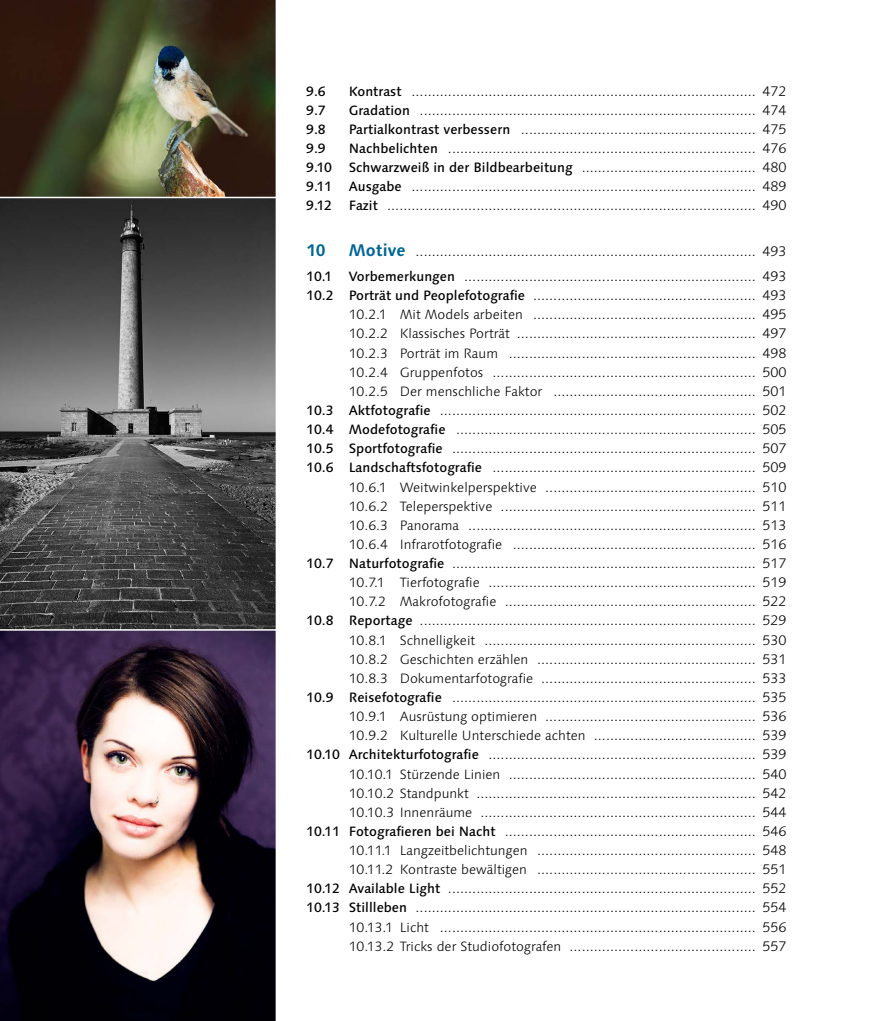
<style>
.page{position:relative;width:893px;height:1021px;background:#fff}
.page>*{position:absolute;margin:0;border:0;box-sizing:border-box;transform-origin:0 0}
.t1{font:700 16.8px "Linotype Syntax";color:#006694}
.t2{font:300 13.8px/19.2px "Linotype Syntax";color:#000;text-align:right}
.t3{font:500 13.5px "Linotype Syntax";color:#000}
.s1{font-weight:500;font-size:13.5px}
.s2{font-weight:700;font-size:16.8px;color:#006694}
.s3{font-size:13.5px}
</style>
<div class="page">
<svg style="left:0;top:630px;width:276px;height:390px;background:#4f424d"></svg>
<svg style="left:0;top:198px;width:276px;height:432px;background:#555"></svg>
<img style="left:0;top:0;width:276px;height:197px">
<p class="t3" style="left:306px;top:85px;width:21px">9.6</p>
<p class="t2" style="left:349px;top:82px;width:439px"><span class="s1">Kontrast</span> ..................................................................................... 472</p>
<p class="t3" style="left:306px;top:104px;width:21px">9.7</p>
<p class="t2" style="left:349px;top:101px;width:439px"><span class="s1">Gradation</span> ................................................................................... 474</p>
<p class="t3" style="left:306px;top:124px;width:21px">9.8</p>
<p class="t2" style="left:349px;top:120px;width:439px"><span class="s1">Partialkontrast verbessern</span> .......................................................... 475</p>
<p class="t3" style="left:306px;top:143px;width:21px">9.9</p>
<p class="t2" style="left:306px;top:140px;width:482px;text-align:justify;text-indent:43px"><span class="s1">Nachbelichten</span> ............................................................................ 476<br><span class="s1">9.10 Schwarzweiß in der Bildbearbeitung</span> ........................................... 480<br><span class="s1">9.11 Ausgabe</span> ..................................................................................... 489<br><span class="s1">9.12 Fazit</span> ........................................................................................... 490</p>
<p class="t1" style="left:306px;top:242px;width:21px">10</p>
<p class="t2" style="left:306px;top:239px;width:482px;line-height:25.5px"><span class="s2">Motive</span> .................................................................................... 493<br><span class="s1">10.1 Vorbemerkungen</span> ........................................................................ 493</p>
<p class="t2" style="left:306px;top:287px;width:482px"><span class="s1">10.2 Porträt und Peoplefotografie</span> ....................................................... 493<br><span class="s3">10.2.1 Mit Models arbeiten</span> ....................................................... 495<br><span class="s3">10.2.2 Klassisches Porträt</span> ........................................................... 497<br><span class="s3">10.2.3 Porträt im Raum</span> ............................................................. 498<br><span class="s3">10.2.4 Gruppenfotos</span> ................................................................. 500<br><span class="s3">10.2.5 Der menschliche Faktor</span> .................................................. 501<br><span class="s1">10.3 Aktfotografie</span> .............................................................................. 502<br><span class="s1">10.4 Modefotografie</span> .......................................................................... 505<br><span class="s1">10.5 Sportfotografie</span> ........................................................................... 507<br><span class="s1">10.6 Landschaftsfotografie</span> ................................................................. 509<br><span class="s3">10.6.1 Weitwinkelperspektive</span> .................................................... 510<br><span class="s3">10.6.2 Teleperspektive</span> ............................................................... 511<br><span class="s3">10.6.3 Panorama</span> ....................................................................... 513<br><span class="s3">10.6.4 Infrarotfotografie</span> ............................................................ 516<br><span class="s1">10.7 Naturfotografie</span> ........................................................................... 517<br><span class="s3">10.7.1 Tierfotografie</span> .................................................................. 519<br><span class="s3">10.7.2 Makrofotografie</span> .............................................................. 522<br><span class="s1">10.8 Reportage</span> ................................................................................... 529<br><span class="s3">10.8.1 Schnelligkeit</span> ................................................................... 530<br><span class="s3">10.8.2 Geschichten erzählen</span> ...................................................... 531<br><span class="s3">10.8.3 Dokumentarfotografie</span> ..................................................... 533<br><span class="s1">10.9 Reisefotografie</span> ........................................................................... 535<br><span class="s3">10.9.1 Ausrüstung optimieren</span> .................................................... 536<br><span class="s3">10.9.2 Kulturelle Unterschiede achten</span> ........................................ 539<br><span class="s1">10.10 Architekturfotografie</span> .................................................................. 539<br><span class="s3">10.10.1 Stürzende Linien</span> ............................................................. 540<br><span class="s3">10.10.2 Standpunkt</span> ..................................................................... 542<br><span class="s3">10.10.3 Innenräume</span> .................................................................... 544<br><span class="s1">10.11 Fotografieren bei Nacht</span> .............................................................. 546<br><span class="s3">10.11.1 Langzeitbelichtungen</span> ...................................................... 548<br><span class="s3">10.11.2 Kontraste bewältigen</span> ...................................................... 551<br><span class="s1">10.12 Available Light</span> ............................................................................ 552<br><span class="s1">10.13 Stillleben</span> .................................................................................... 554<br><span class="s3">10.13.1 Licht</span> .............................................................................. 556<br><span class="s3">10.13.2 Tricks der Studiofotografen</span> .............................................. 557</p>
</div>
